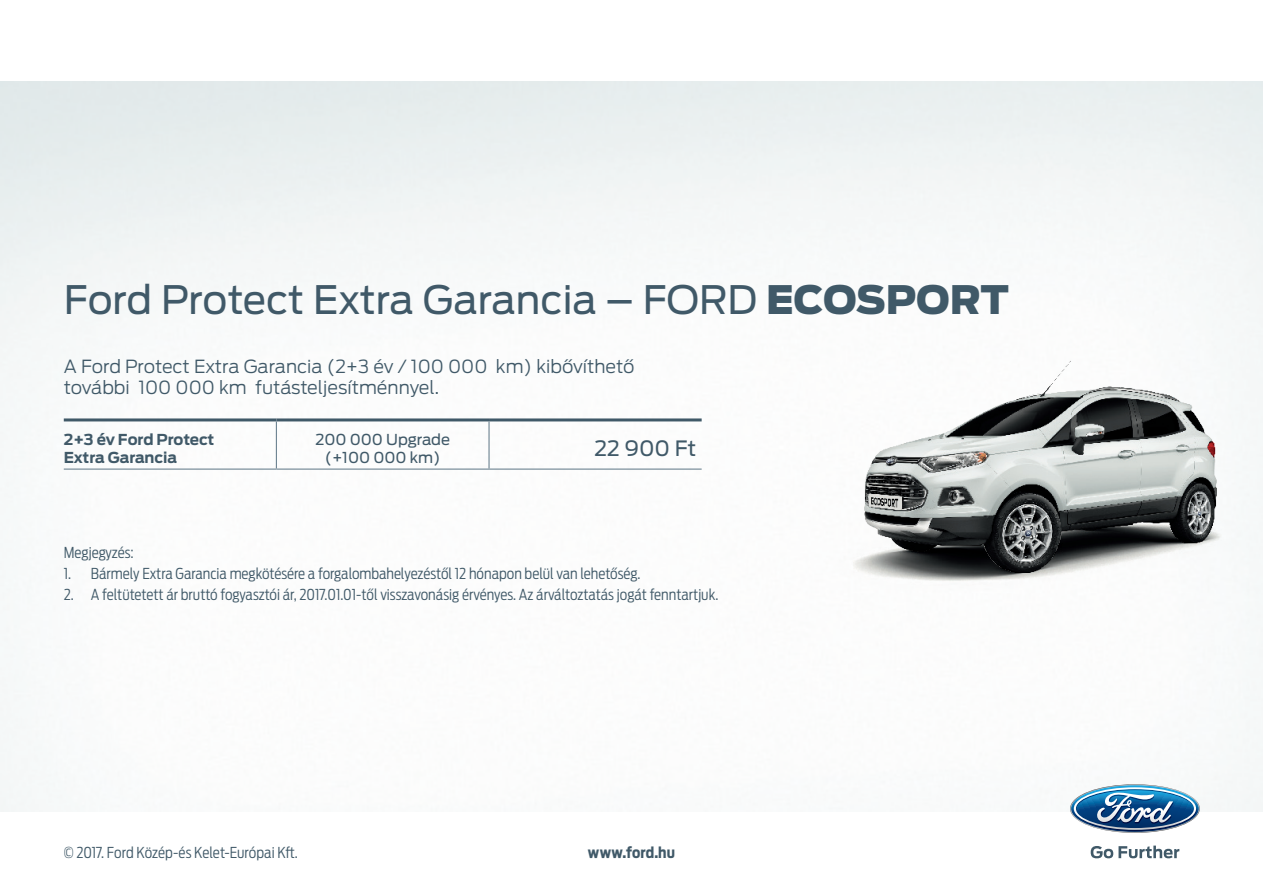
<style>
.page{position:relative;width:1263px;height:893px;background:#fff}
.page>*{position:absolute;margin:0;border:0;box-sizing:border-box;transform-origin:0 0}
.Bold_20-23{font:39px "Ford Antenna";color:#405968}
.Light_7-9{font:21px "Ford Antenna";letter-spacing:-.005em;color:#405968}
.t1{font:300 18px/21.6px "Ford Antenna";color:#405968}
.CondLight_8-925_Inc3{font:300 15px "Ford Antenna Cond";color:#405968}
.Bold_7-9{font:700 15px/18px "Ford Antenna";letter-spacing:-.005em;color:#405968}
.Light_7-9-2{font:15px/18px "Ford Antenna";letter-spacing:-.005em;color:#405968;text-align:center}
.CondLight_8-925_Inc3-2{font:700 15px "Ford Antenna Cond";letter-spacing:.01em;color:#405968}
.s1{font-weight:900}
</style>
<div class="page">
<img style="left:0;top:81px;width:1263px;height:731px">
<img style="left:1070px;top:784px;width:130px;height:49px">
<svg style="left:1091px;top:846px;width:88px;height:12px"></svg>
<hr style="left:64px;top:418px;width:212px;height:3px;background:#405968">
<hr style="left:64px;top:469px;width:212px;height:1px;background:#6e8492">
<hr style="left:276px;top:418px;width:213px;height:3px;background:#405968">
<hr style="left:276px;top:469px;width:213px;height:1px;background:#6e8492">
<hr style="left:489px;top:418px;width:213px;height:3px;background:#405968">
<hr style="left:489px;top:469px;width:213px;height:1px;background:#6e8492">
<hr style="left:276px;top:421px;width:1px;height:48px;background:#6e8492">
<hr style="left:488px;top:421px;width:2px;height:48px;background:#6e8492">
<img style="left:864px;top:361px;width:352px;height:154px">
<img style="left:834px;top:515px;width:409px;height:77px">
<p class="Bold_20-23" style="left:64px;top:267px;width:946px">Ford Protect Extra Garancia – FORD <span class="s1">ECOSPORT</span></p>
<p class="t1" style="left:64px;top:353px;width:572px">A Ford Protect Extra Garancia (2+3 év / 100 000 km) kibővíthető további 100 000 km futásteljesítménnyel.</p>
<p class="Bold_7-9" style="left:64px;top:429px;width:152px">2+3 év Ford Protect<br>Extra Garancia</p>
<p class="Light_7-9-2" style="left:315px;top:429px;width:136px">200 000 Upgrade (+100 000 km)</p>
<p class="Light_7-9" style="left:595px;top:430px;width:103px">22 900 Ft</p>
<p class="CondLight_8-925_Inc3" style="left:64px;top:540px;width:71px">Megjegyzés:</p>
<p class="CondLight_8-925_Inc3" style="left:64px;top:561px;width:578px">1. Bármely Extra Garancia megkötésére a forgalombahelyezéstől 12 hónapon belül van lehetőség.</p>
<p class="CondLight_8-925_Inc3" style="left:64px;top:582px;width:656px">2. A feltütetett ár bruttó fogyasztói ár, 2017.01.01-től visszavonásig érvényes. Az árváltoztatás jogát fenntartjuk.</p>
<p class="CondLight_8-925_Inc3" style="left:64px;top:840px;width:236px">© 2017. Ford Közép-és Kelet-Európai Kft.</p>
<p class="CondLight_8-925_Inc3-2" style="left:588px;top:839px;width:89px">www.ford.hu</p>
</div>
